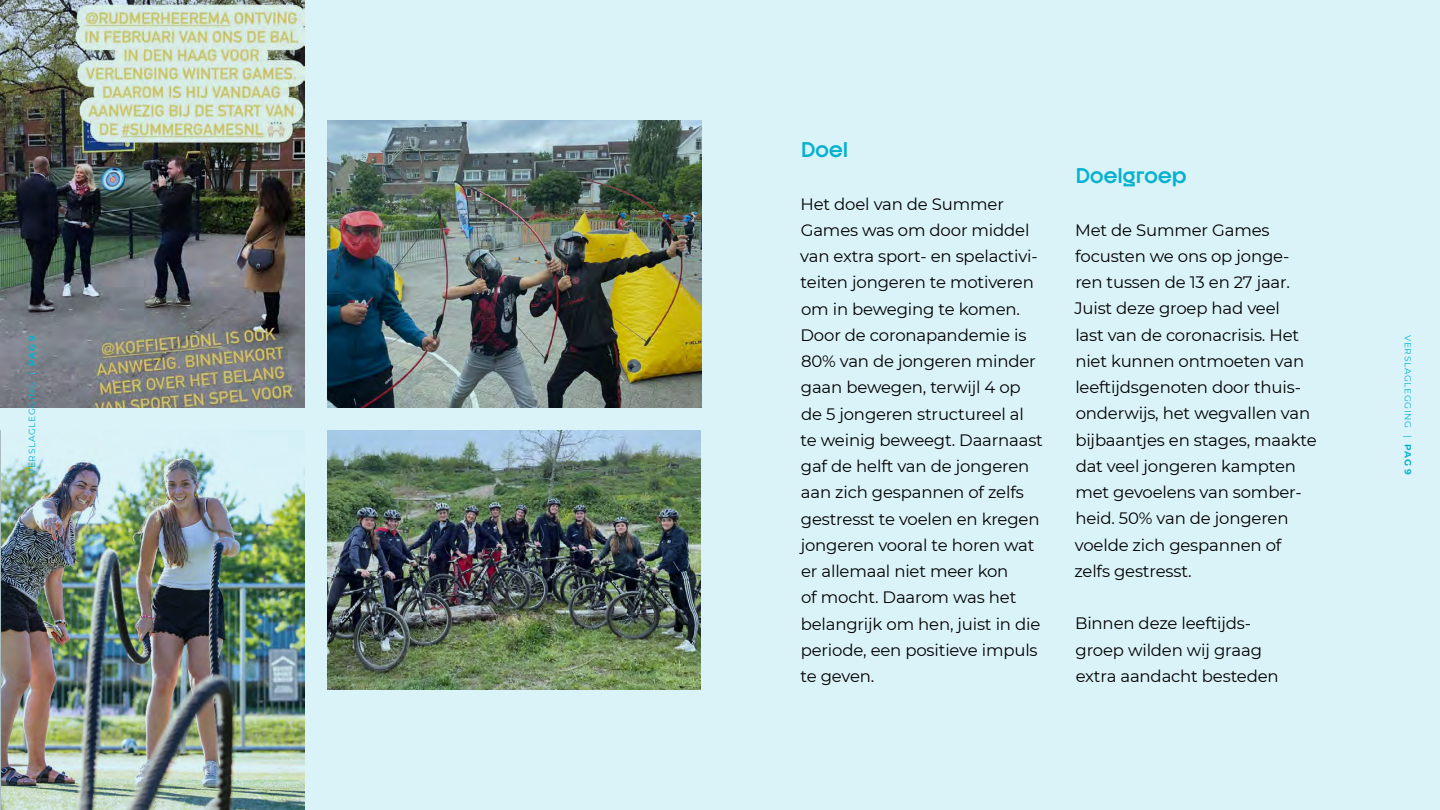
<style>
.page{position:relative;width:1440px;height:810px;background:#daf3f8}
.page>*{position:absolute;margin:0;border:0;box-sizing:border-box;transform-origin:0 0}
.t1{font:700 21px "Dystopian";color:#06b1cf}
.t2{font:16.5px/26.2px "Montserrat";letter-spacing:-.01em;color:#000}
.t3{font:9px "Montserrat";letter-spacing:.07em;color:#06b1cf}
.s1{font-weight:700}
</style>
<div class="page">
<img style="left:327px;top:120px;width:374px;height:288px">
<img style="left:327px;top:430px;width:373px;height:260px">
<img style="left:0;top:0;width:304px;height:408px">
<img style="left:1px;top:447px;width:303px;height:363px">
<p class="t1" style="left:801px;top:137px;width:49px">Doel</p>
<p class="t2" style="left:800px;top:190px;width:244px">Het doel van de Summer<br>Games was om door middel van extra sport- en spelactivi&shy;teiten jongeren te motiveren om in beweging te komen.<br>Door de coronapandemie is<br>80% van de jongeren minder gaan bewegen, terwijl 4 op de 5 jongeren structureel al te weinig beweegt. Daarnaast gaf de helft van de jongeren aan zich gespannen of zelfs gestresst te voelen en kregen jongeren vooral te horen wat er allemaal niet meer kon<br>of mocht. Daarom was het belangrijk om hen, juist in die periode, een positieve impuls te geven.</p>
<p class="t1" style="left:1075px;top:163px;width:113px">Doelgroep</p>
<p class="t2" style="left:1074px;top:216px;width:244px">Met de Summer Games focusten we ons op jonge&shy;ren tussen de 13 en 27 jaar.<br>Juist deze groep had veel<br>last van de coronacrisis. Het niet kunnen ontmoeten van leeftijdsgenoten door thuis&shy;onderwijs, het wegvallen van bijbaantjes en stages, maakte dat veel jongeren kampten met gevoelens van somber&shy;heid. 50% van de jongeren voelde zich gespannen of zelfs gestresst.</p>
<p class="t2" style="left:1075px;top:610px;width:205px">Binnen deze leeftijds&shy;groep wilden wij graag extra aandacht besteden</p>
<p class="t3" style="left:26px;top:475px;width:142px;rotate:-90deg">VERSLAGLEGGING | <span class="s1">PAG 9</span></p>
<p class="t3" style="left:1414px;top:335px;width:142px;rotate:90deg">VERSLAGLEGGING | <span class="s1">PAG 9</span></p>
</div>
